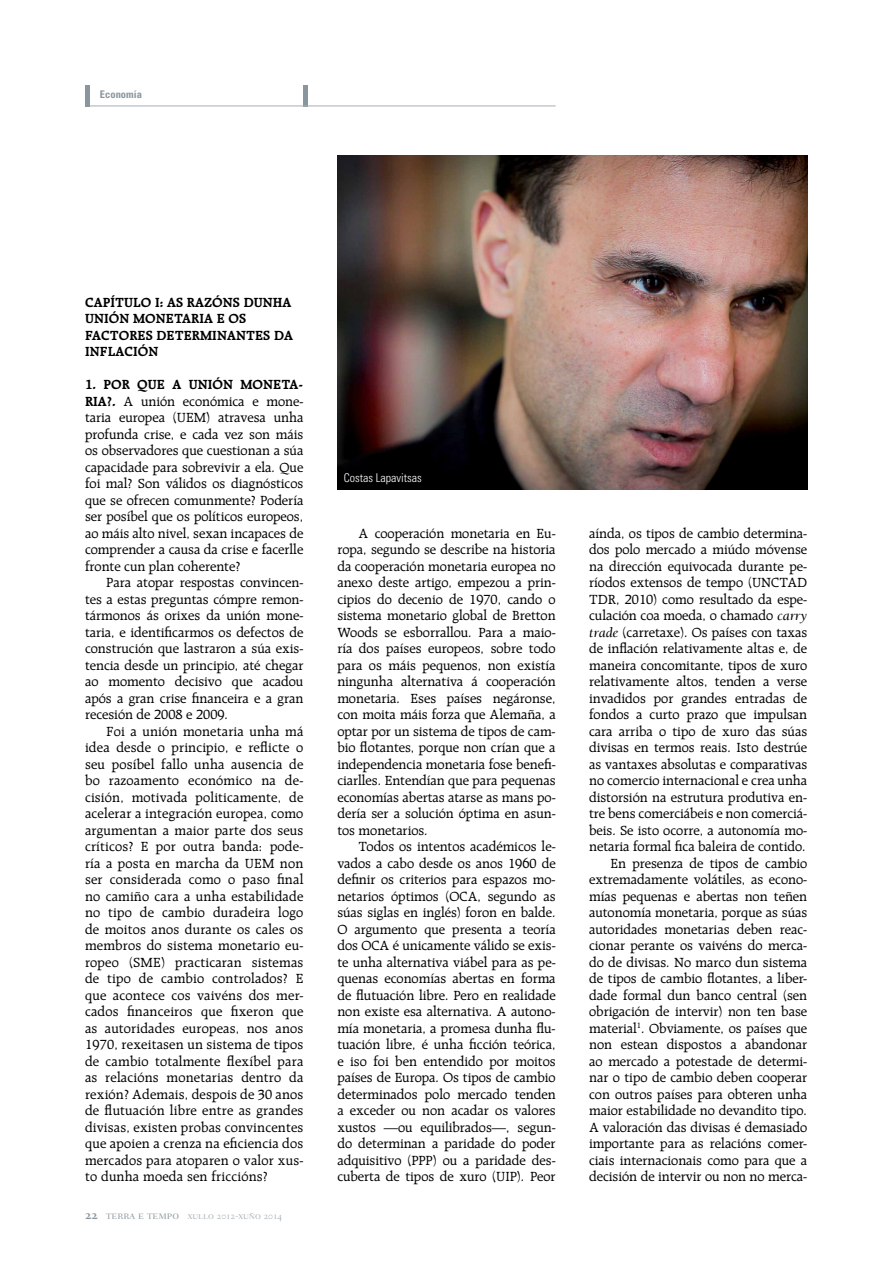
<style>
.page{position:relative;width:893px;height:1263px;background:#fff}
.page>*{position:absolute;margin:0;border:0;box-sizing:border-box;transform-origin:0 0}
.t1{font:14.25px/16.5px "Raleigh";color:#000;text-align:justify}
.t2{font:700 14.25px/16.5px "Raleigh";color:#000}
.t3{font:300 condensed 12px "Univers";color:#fff}
.t4{font:10.5px "Fairfield Light SC";color:#a5afb5}
.t5{font:700 condensed 10.5px "Univers";color:#8a969d}
.s1{font-weight:700}
.s2{font-family:"Fairfield Bold SC";font-size:13.5px;color:#8a969d}
.s3{font-size:12px;color:#8a969d}
.s4{font-family:"Berkeley";font-style:italic}
</style>
<div class="page">
<div style="left:85px;top:85px;width:5px;height:21px;background:#8a969d"></div>
<div style="left:303px;top:85px;width:5px;height:21px;background:#8a969d"></div>
<hr style="left:90px;top:106px;width:466px;height:1px;background:#a5afb5">
<img style="left:337px;top:155px;width:471px;height:334px">
<p class="t5" style="left:100px;top:88px;width:43px">Economía</p>
<p class="t2" style="left:85px;top:294px;width:209px">CAPÍTULO I: AS RAZÓNS DUNHA<br>UNIÓN MONETARIA E OS<br>FACTORES DETERMINANTES DA<br>INFLACIÓN</p>
<p class="t2" style="left:85px;top:376px;width:29px">1. POR</p>
<p class="t2" style="left:137px;top:376px;width:87px">QUE AUNIÓN</p>
<p class="t2" style="left:240px;top:376px;width:11px">MONETA</p>
<p class="t1" style="left:85px;top:376px;width:220px;text-indent:214px"><span class="s1">- RIA?.</span> A unión económica e mone&shy;taria europea (UEM) atravesa unha profunda crise, e cada vez son máis os observadores que cuestionan a súa capacidade para sobrevivir a ela. Que foi mal? Son válidos os diagnósticos que se ofrecen comunmente? Podería ser posíbel que os políticos europeos, ao máis alto nivel, sexan incapaces de comprender a causa da crise e facerlle fronte cun plan coherente?</p>
<p class="t1" style="left:85px;top:574px;width:220px;text-indent:21px">Para atopar respostas convincen&shy;tes a estas preguntas cómpre remon&shy;tármonos ás orixes da unión mone&shy;taria, e identificarmos os defectos de construción que lastraron a súa exis&shy;tencia desde un principio, até chegar ao momento decisivo que acadou após a gran crise financeira e a gran recesión de 2008 e 2009.</p>
<p class="t1" style="left:85px;top:723px;width:220px;text-indent:21px">Foi a unión monetaria unha má idea desde o principio, e reflicte o seu posíbel fallo unha ausencia de bo razoamento económico na de&shy;cisión, motivada politicamente, de acelerar a integración europea, como argumentan a maior parte dos seus críticos? E por outra banda: pode&shy;ría a posta en marcha da UEM non ser considerada como o paso final no camiño cara a unha estabilidade no tipo de cambio duradeira logo de moitos anos durante os cales os membros do sistema monetario eu&shy;ropeo (SME) practicaran sistemas de tipo de cambio controlados? E que acontece cos vaivéns dos mer&shy;cados financeiros que fixeron que as autoridades europeas, nos anos 1970, rexeitasen un sistema de tipos de cambio totalmente flexíbel para as relacións monetarias dentro da rexión? Ademais, despois de 30 anos de flutuación libre entre as grandes divisas, existen probas convincentes que apoien a crenza na eficiencia dos mercados para atoparen o valor xus&shy;to dunha moeda sen friccións?</p>
<p class="t4" style="left:85px;top:1210px;width:199px"><span class="s2">22</span> <span class="s3">terra e tempo</span> xullo 2012-xuño 2014</p>
<p class="t3" style="left:344px;top:471px;width:79px">Costas Lapavitsas</p>
<p class="t1" style="left:337px;top:525px;width:220px;text-indent:21px">A cooperación monetaria en Eu&shy;ropa, segundo se describe na historia da cooperación monetaria europea no anexo deste artigo, empezou a prin&shy;cipios do decenio de 1970, cando o sistema monetario global de Bretton Woods se esborrallou. Para a maio&shy;ría dos países europeos, sobre todo para os máis pequenos, non existía ningunha alternativa á cooperación monetaria. Eses países negáronse, con moita máis forza que Alemaña, a optar por un sistema de tipos de cam&shy;bio flotantes, porque non crían que a independencia monetaria fose benefi&shy;ciarlles. Entendían que para pequenas economías abertas atarse as mans po&shy;dería ser a solución óptima en asun&shy;tos monetarios.</p>
<p class="t1" style="left:337px;top:838px;width:220px;text-indent:21px">Todos os intentos académicos le&shy;vados a cabo desde os anos 1960 de definir os criterios para espazos mo&shy;netarios óptimos (OCA, segundo as súas siglas en inglés) foron en balde.<br>O argumento que presenta a teoría dos OCA é unicamente válido se exis&shy;te unha alternativa viábel para as pe&shy;quenas economías abertas en forma de flutuación libre. Pero en realidade non existe esa alternativa. A autono&shy;mía monetaria, a promesa dunha flu&shy;tuación libre, é unha ficción teórica, e iso foi ben entendido por moitos países de Europa. Os tipos de cambio determinados polo mercado tenden a exceder ou non acadar os valores xustos —ou equilibrados—, segun&shy;do determinan a paridade do poder adquisitivo (PPP) ou a paridade des&shy;cuberta de tipos de xuro (UIP). Peor</p>
<p class="t1" style="left:589px;top:525px;width:220px;text-align:right">aínda, os tipos de cambio determina&shy;dos polo mercado a miúdo móvense na dirección equivocada durante pe&shy;ríodos extensos de tempo (UNCTAD TDR, 2010) como resultado da espe&shy;culación coa moeda, o chamado <span class="s4">carry trade</span> (carretaxe). Os países con taxas de inflación relativamente altas e, de maneira concomitante, tipos de xuro relativamente altos, tenden a verse invadidos por grandes entradas de fondos a curto prazo que impulsan cara arriba o tipo de xuro das súas divisas en termos reais. Isto destrúe as vantaxes absolutas e comparativas no comercio internacional e crea unha distorsión na estrutura produtiva en&shy;tre bens comerciábeis e non comerciá&shy;beis. Se isto ocorre, a autonomía mo&shy;netaria formal fica baleira de contido.<br>En presenza de tipos de cambio extremadamente volátiles, as econo&shy;mías pequenas e abertas non teñen autonomía monetaria, porque as súas autoridades monetarias deben reac&shy;cionar perante os vaivéns do merca&shy;do de divisas. No marco dun sistema de tipos de cambio flotantes, a liber&shy;dade formal dun banco central (sen obrigación de intervir) non ten base material<sup>1</sup>. Obviamente, os países que non estean dispostos a abandonar ao mercado a potestade de determi&shy;nar o tipo de cambio deben cooperar con outros países para obteren unha maior estabilidade no devandito tipo.<br>A valoración das divisas é demasiado importante para as relacións comer&shy;ciais internacionais como para que a decisión de intervir ou non no merca-</p>
</div>
